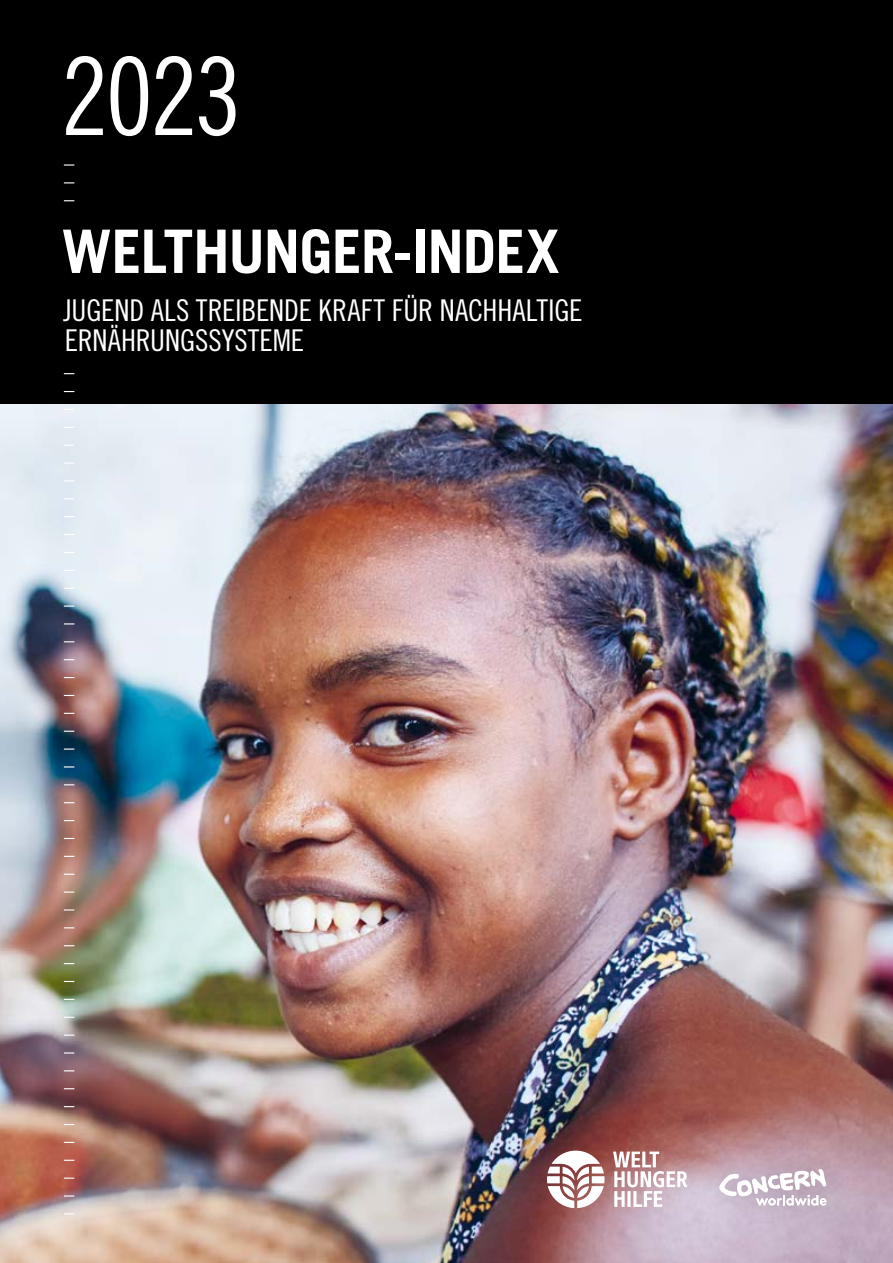
<style>
.page{position:relative;width:893px;height:1263px;background:#fff}
.page>*{position:absolute;margin:0;border:0;box-sizing:border-box;transform-origin:0 0}
.t1{font:108px "Trade Gothic LT Std Cn 18";color:#fff}
.t2{font:700 60px "Trade Gothic LT Std";letter-spacing:-.015em;color:#fff}
.t3{font:30px/30px "Trade Gothic LT Std Cn 18";letter-spacing:-.005em;color:#fff}
</style>
<div class="page">
<img style="left:0;top:404px;width:893px;height:859px">
<div style="left:0;top:0;width:893px;height:404px;background:#000"></div>
<svg style="left:64px;top:164px;width:10px;height:2px"></svg>
<svg style="left:64px;top:462px;width:10px;height:2px"></svg>
<svg style="left:64px;top:605px;width:10px;height:2px"></svg>
<svg style="left:64px;top:748px;width:10px;height:2px"></svg>
<svg style="left:64px;top:891px;width:10px;height:2px"></svg>
<svg style="left:64px;top:1034px;width:10px;height:2px"></svg>
<svg style="left:64px;top:1177px;width:10px;height:2px"></svg>
<div style="left:698px;top:1148px;width:150px;height:81px;background:#000;opacity:.2"></div>
<svg style="left:719px;top:1169px;width:107px;height:36px"></svg>
<svg style="left:547px;top:1150px;width:140px;height:58px"></svg>
<h1 class="t1" style="left:61px;top:32px;width:183px">2023</h1>
<h2 class="t2" style="left:62px;top:215px;width:499px">WELTHUNGER-INDEX</h2>
<p class="t3" style="left:63px;top:295px;width:521px">JUGEND ALS TREIBENDE KRAFT FÜR NACHHALTIGE<br>ERNÄHRUNGSSYSTEME</p>
</div>
